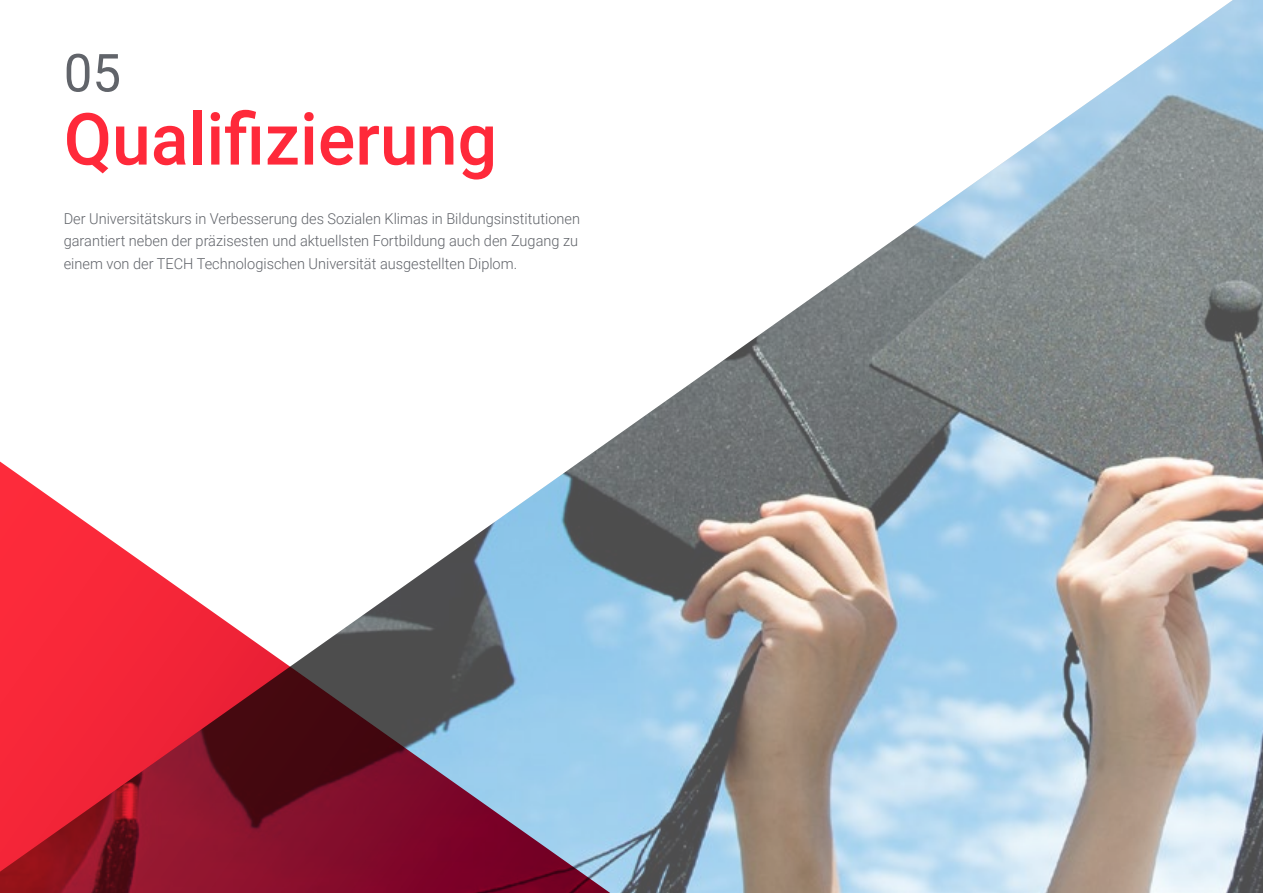
<style>
.page{position:relative;width:1263px;height:893px;background:#fff}
.page>*{position:absolute;margin:0;border:0;box-sizing:border-box;transform-origin:0 0}
.t1{font:500 72px "Roboto";color:#ff293a}
.t2{font:52.5px "Roboto";color:#61646a}
.t3{font:300 15px/22.5px "Roboto";color:#61646a}
</style>
<div class="page">
<img style="left:602px;top:0;width:661px;height:893px">
<svg style="left:0;top:446px;width:640px;height:447px"></svg>
<h2 class="t2" style="left:64px;top:36px;width:59px">05</h2>
<h1 class="t1" style="left:64px;top:89px;width:435px">Qualifizierung</h1>
<p class="t3" style="left:64px;top:207px;width:518px">Der Universitätskurs in Verbesserung des Sozialen Klimas in Bildungsinstitutionen garantiert neben der präzisesten und aktuellsten Fortbildung auch den Zugang zu einem von der TECH Technologischen Universität ausgestellten Diplom.</p>
</div>
